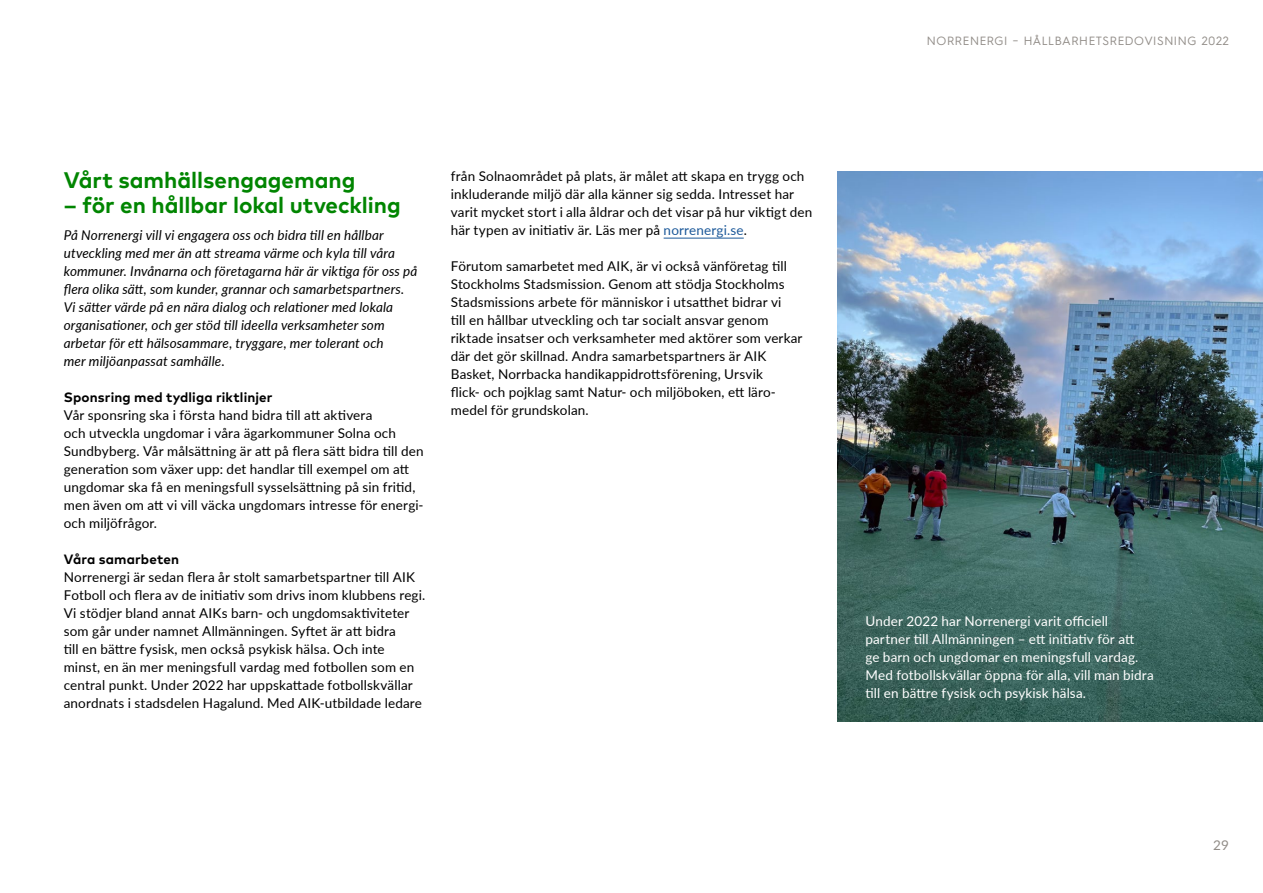
<style>
.page{position:relative;width:1263px;height:893px;background:#fff}
.page>*{position:absolute;margin:0;border:0;box-sizing:border-box;transform-origin:0 0}
.Brödtext{font:700 22.5px "Mark W1 G";color:#008500}
.Brödtext-2{font:13.5px/18px "Lato";letter-spacing:.01em;color:#000}
.Brödtext-3{font:italic 13.5px/18px "Lato";letter-spacing:.01em;color:#000}
.Brödtext-4{font:13.5px/18px "Lato";letter-spacing:.01em;color:#fff}
.Mellanrub_Mark_W1G_9{font:700 13.5px "Mark W1 G";letter-spacing:.01em;color:#000}
.t1{font:13.5px "Lato";color:#928d88}
.t2{font:12px "Hurme Geometric Sans 3";letter-spacing:.05em;color:#928d88}
.s1{color:#1b5899}
</style>
<div class="page">
<img style="left:838px;top:171px;width:425px;height:550px">
<hr style="left:664px;top:238px;width:80px;height:1px;background:#1b5899">
<p class="Brödtext" style="left:64px;top:163px;width:293px">Vårt samhällsengagemang</p>
<p class="Brödtext" style="left:64px;top:188px;width:338px">– för en hållbar lokal utveckling</p>
<p class="Brödtext-3" style="left:64px;top:225px;width:355px">På Norrenergi vill vi engagera oss och bidra till en hållbar utveckling med mer än att streama värme och kyla till våra kommuner. Invånarna och företagarna här är viktiga för oss på flera olika sätt, som kunder, grannar och samarbetspartners.<br>Vi sätter värde på en nära dialog och relationer med lokala organisationer, och ger stöd till ideella verksamheter som arbetar för ett hälsosammare, tryggare, mer tolerant och<br>mer miljöanpassat samhälle.</p>
<p class="Mellanrub_Mark_W1G_9" style="left:64px;top:387px;width:210px">Sponsring med tydliga riktlinjer</p>
<p class="Brödtext-2" style="left:64px;top:405px;width:361px">Vår sponsring ska i första hand bidra till att aktivera<br>och utveckla ungdomar i våra ägarkommuner Solna och Sundbyberg. Vår målsättning är att på flera sätt bidra till den generation som växer upp: det handlar till exempel om att ungdomar ska få en meningsfull sysselsättning på sin fritid, men även om att vi vill väcka ungdomars intresse för energi&shy;och miljöfrågor.</p>
<p class="Mellanrub_Mark_W1G_9" style="left:64px;top:549px;width:117px">Våra samarbeten</p>
<p class="Brödtext-2" style="left:64px;top:567px;width:363px">Norrenergi är sedan flera år stolt samarbetspartner till AIK Fotboll och flera av de initiativ som drivs inom klubbens regi.<br>Vi stödjer bland annat AIKs barn- och ungdomsaktiviteter som går under namnet Allmänningen. Syftet är att bidra<br>till en bättre fysisk, men också psykisk hälsa. Och inte<br>minst, en än mer meningsfull vardag med fotbollen som en central punkt. Under 2022 har uppskattade fotbollskvällar anordnats i stadsdelen Hagalund. Med AIK-utbildade ledare</p>
<p class="Brödtext-2" style="left:451px;top:166px;width:363px">från Solnaområdet på plats, är målet att skapa en trygg och inkluderande miljö där alla känner sig sedda. Intresset har varit mycket stort i alla åldrar och det visar på hur viktigt den här typen av initiativ är. Läs mer på <span class="s1">norrenergi.se</span>.</p>
<p class="Brödtext-2" style="left:451px;top:256px;width:353px">Förutom samarbetet med AIK, är vi också vänföretag till Stockholms Stadsmission. Genom att stödja Stockholms Stadsmissions arbete för människor i utsatthet bidrar vi<br>till en hållbar utveckling och tar socialt ansvar genom riktade insatser och verksamheter med aktörer som verkar där det gör skillnad. Andra samarbetspartners är AIK Basket, Norrbacka handikappidrottsförening, Ursvik<br>flick- och pojklag samt Natur- och miljöboken, ett läro&shy;medel för grundskolan.</p>
<p class="t2" style="left:927px;top:33px;width:304px">NORRENERGI – HÅLLBARHETSREDOVISNING 2022</p>
<p class="Brödtext-4" style="left:865px;top:611px;width:290px">Under 2022 har Norrenergi varit officiell partner till Allmänningen – ett initiativ för att<br>ge barn och ungdomar en meningsfull vardag.<br>Med fotbollskvällar öppna för alla, vill man bidra till en bättre fysisk och psykisk hälsa.</p>
<p class="t1" style="left:1213px;top:835px;width:17px">29</p>
</div>
